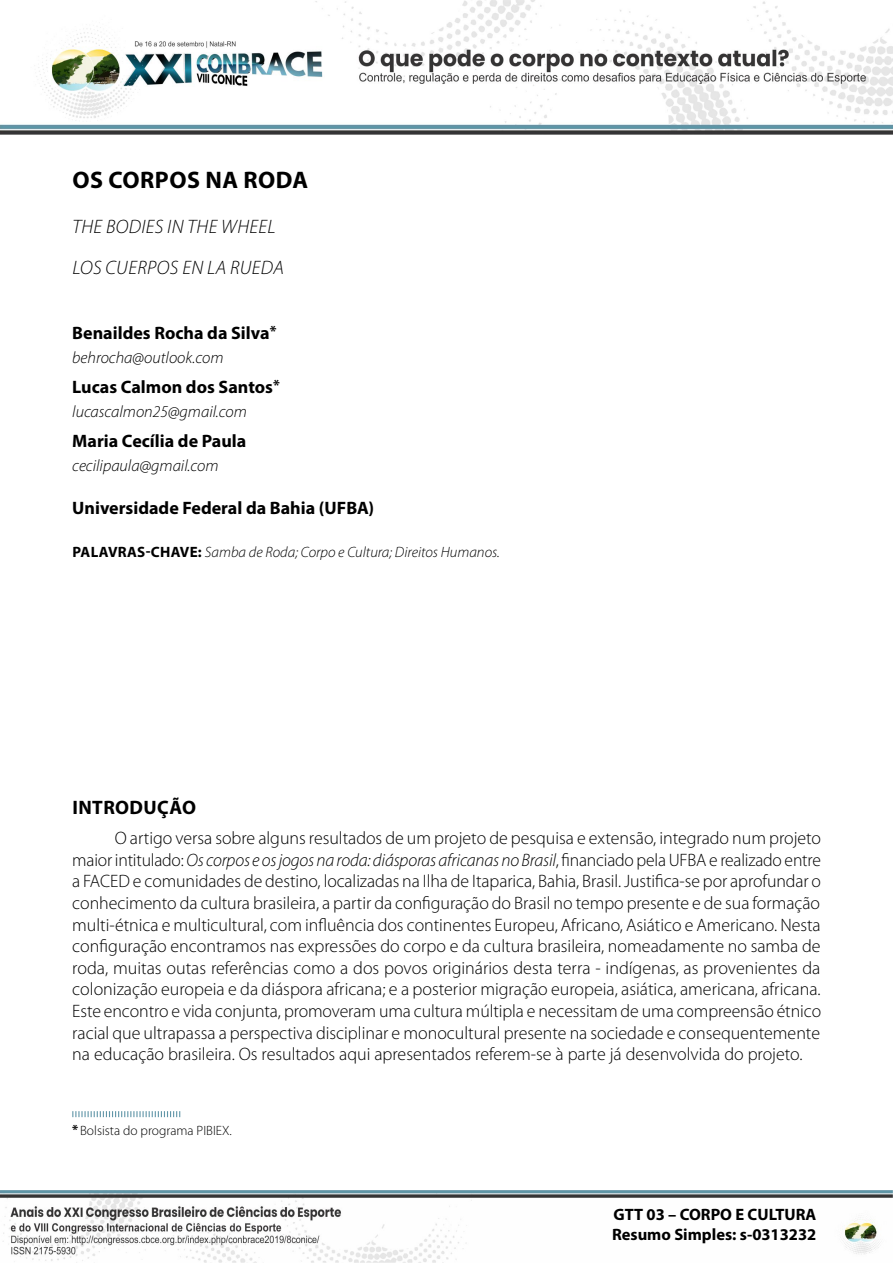
<style>
.page{position:relative;width:893px;height:1263px;background:#fff}
.page>*{position:absolute;margin:0;border:0;box-sizing:border-box;transform-origin:0 0}
.TITULO{font:700 24px "Myriad Pro";letter-spacing:.02em;color:#000}
.TIT_TRADU_RES_SIMPLE{font:italic 300 19.5px "Myriad Pro";letter-spacing:.02em;color:#000}
.SUBTITULOS{font:700 19.5px "Myriad Pro";letter-spacing:.02em;color:#000}
.MIOLO{font:300 18px/21.6px "Myriad Pro";color:#000;text-align:justify}
.AUTORES{font:700 18px "Myriad Pro";color:#000}
.AFILIAÇÃO{font:700 18px "Myriad Pro";color:#000}
.E-MAIL{font:italic 300 16.5px "Myriad Pro";color:#000}
.t1{font:700 16.5px/19.8px "Myriad Pro";color:#000}
.KEYWORDS_1{font:italic 300 15px "Myriad Pro";color:#000}
.LEG__RODAPE{font:300 13.5px "Myriad Pro";color:#000}
.s1{font-weight:700;font-style:normal}
.s2{font-style:italic}
.s3{font-weight:700}
</style>
<div class="page">
<img style="left:0;top:0;width:893px;height:134px">
<img style="left:0;top:1190px;width:893px;height:73px">
<svg style="left:72px;top:1111px;width:108px;height:6px"></svg>
<p class="TITULO" style="left:73px;top:164px;width:237px">OS CORPOS NA RODA</p>
<p class="TIT_TRADU_RES_SIMPLE" style="left:72px;top:215px;width:205px">THE BODIES IN THE WHEEL</p>
<p class="TIT_TRADU_RES_SIMPLE" style="left:72px;top:256px;width:213px">LOS CUERPOS EN LA RUEDA</p>
<p class="AUTORES" style="left:72px;top:321px;width:212px">Benaildes Rocha da Silva<sup>*</sup><sup>1</sup></p>
<p class="E-MAIL" style="left:72px;top:347px;width:153px">behrocha@outlook.com</p>
<p class="AUTORES" style="left:72px;top:375px;width:209px">Lucas Calmon dos Santos<sup>*</sup></p>
<p class="E-MAIL" style="left:72px;top:401px;width:176px">lucascalmon25@gmail.com</p>
<p class="AUTORES" style="left:72px;top:429px;width:176px">Maria Cecília de Paula</p>
<p class="E-MAIL" style="left:72px;top:455px;width:148px">cecilipaula@gmail.com</p>
<p class="AFILIAÇÃO" style="left:72px;top:496px;width:303px">Universidade Federal da Bahia (UFBA)</p>
<p class="KEYWORDS_1" style="left:72px;top:543px;width:429px"><span class="s1">PALAVRAS-CHAVE:</span> Samba de Roda; Corpo e Cultura; Direitos Humanos.</p>
<p class="SUBTITULOS" style="left:72px;top:795px;width:125px">INTRODUÇÃO</p>
<p class="MIOLO" style="left:72px;top:827px;width:750px;text-indent:43px">O artigo versa sobre alguns resultados de um projeto de pesquisa e extensão, integrado num projeto maior intitulado: <span class="s2">Os corpos e os jogos na roda: diásporas africanas no Brasil</span>, financiado pela UFBA e realizado entre a FACED e comunidades de destino, localizadas na Ilha de Itaparica, Bahia, Brasil. Justifica-se por aprofundar o conhecimento da cultura brasileira, a partir da configuração do Brasil no tempo presente e de sua formação multi-étnica e multicultural, com influência dos continentes Europeu, Africano, Asiático e Americano. Nesta configuração encontramos nas expressões do corpo e da cultura brasileira, nomeadamente no samba de roda, muitas outas referências como a dos povos originários desta terra - indígenas, as provenientes da colonização europeia e da diáspora africana; e a posterior migração europeia, asiática, americana, africana.<br>Este encontro e vida conjunta, promoveram uma cultura múltipla e necessitam de uma compreensão étnico racial que ultrapassa a perspectiva disciplinar e monocultural presente na sociedade e consequentemente na educação brasileira. Os resultados aqui apresentados referem-se à parte já desenvolvida do projeto.</p>
<p class="LEG__RODAPE" style="left:72px;top:1123px;width:161px"><span class="s3">*</span>Bolsista do programa PIBIEX.</p>
<p class="t1" style="left:612px;top:1204px;width:206px">GTT 03 – CORPO E CULTURA<br>Resumo Simples: s-0313232</p>
</div>
